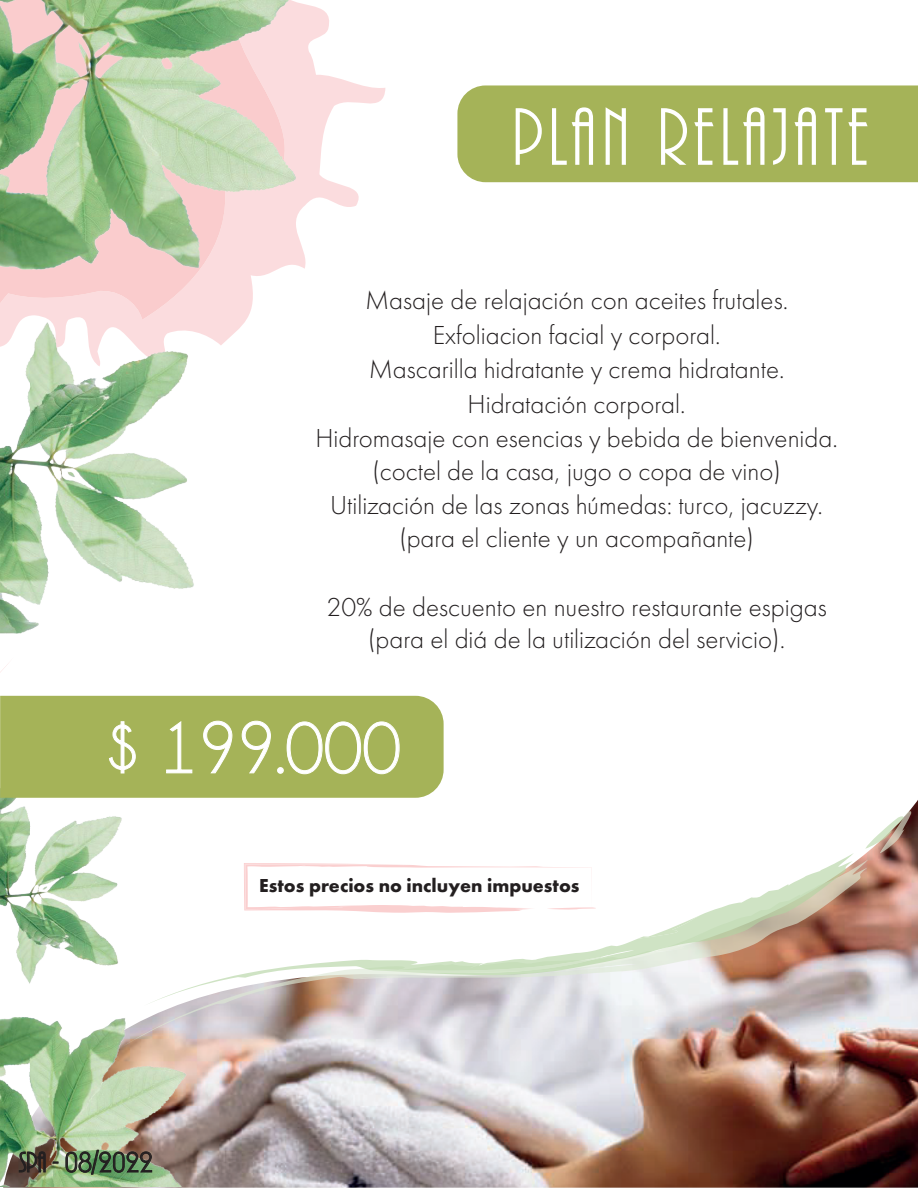
<style>
.page{position:relative;width:918px;height:1188px;background:#fff}
.page>*{position:absolute;margin:0;border:0;box-sizing:border-box;transform-origin:0 0}
.t1{font:84.9px "ARBONNIE";letter-spacing:.055em;color:#fff}
.t2{font:73.8px "Champagne&Limousines";color:#fff}
.t3{font:30px "ARBONNIE";color:#231f20}
.t4{font:300 27px/33.9px "Futura PT";color:#231f20;text-align:center}
.t5{font:700 19.5px "Futura PT";color:#231f20}
</style>
<div class="page">
<img style="left:3px;top:800px;width:915px;height:388px">
<img style="left:710px;top:859px;width:158px;height:188px">
<svg style="left:865px;top:811px;width:46px;height:42px"></svg>
<svg style="left:710px;top:853px;width:144px;height:153px"></svg>
<img style="left:0;top:0;width:710px;height:1187px">
<div style="left:457px;top:85px;width:461px;height:97px;background:#a5b358"></div>
<svg style="left:0;top:657px;width:103px;height:39px"></svg>
<div style="left:0;top:696px;width:444px;height:102px;background:#a5b358"></div>
<svg style="left:109px;top:721px;width:27px;height:53px"></svg>
<svg style="left:166px;top:720px;width:27px;height:54px"></svg>
<svg style="left:203px;top:720px;width:30px;height:54px;background:#b1bd6e"></svg>
<svg style="left:241px;top:720px;width:30px;height:54px;background:#b1bd6e"></svg>
<svg style="left:277px;top:721px;width:123px;height:54px;background:#afbb6b"></svg>
<svg style="left:244px;top:863px;width:352px;height:50px"></svg>
<svg style="left:19px;top:1151px;width:27px;height:22px"></svg>
<svg style="left:65px;top:1149px;width:87px;height:26px;background:#617e59"></svg>
<h1 class="t1" style="left:512px;top:94px;width:359px">PLAN RELAJATE</h1>
<p class="t4" style="left:315px;top:284px;width:524px">Masaje de relajación con aceites frutales.<br>Exfoliacion facial y corporal.<br>Mascarilla hidratante y crema hidratante.<br>Hidratación corporal.<br>Hidromasaje con esencias y bebida de bienvenida. (coctel de la casa, jugo o copa de vino)<br>Utilización de las zonas húmedas: turco, jacuzzy. (para el cliente y un acompañante)</p>
<p class="t4" style="left:327px;top:591px;width:502px;line-height:32.4px">20% de descuento en nuestro restaurante espigas (para el diá de la utilización del servicio).</p>
<h2 class="t2" style="left:103px;top:711px;width:299px">$ 199.000</h2>
<p class="t3" style="left:19px;top:1147px;width:135px">spa - 08/2022</p>
<p class="t5" style="left:259px;top:873px;width:322px">Estos precios no incluyen impuestos</p>
</div>
